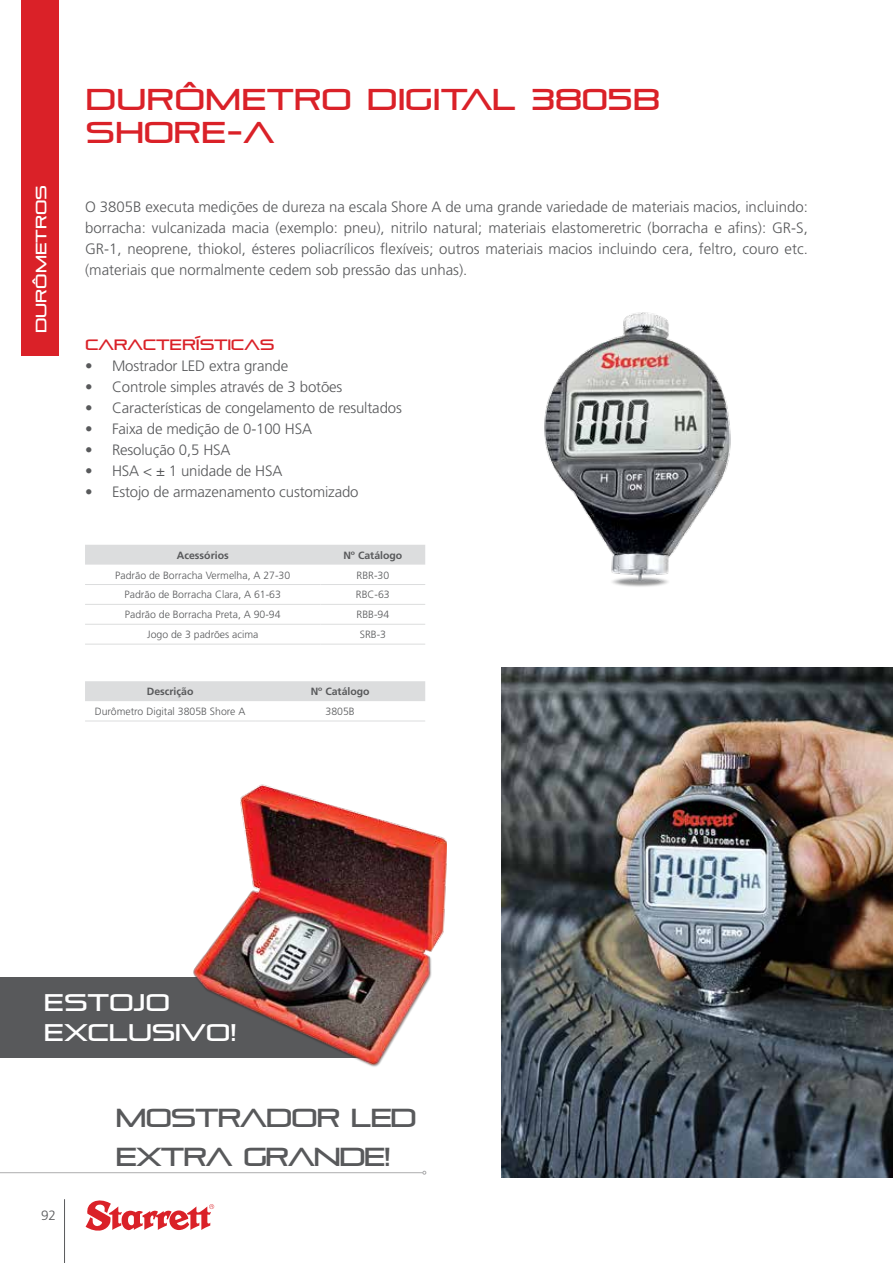
<style>
.page{position:relative;width:893px;height:1263px;background:#fff}
.page>*{position:absolute;margin:0;border:0;box-sizing:border-box;transform-origin:0 0}
.t1{font:30px/33px "Pirulen";color:#da2128}
.t2{font:25.95px/38.2px "Pirulen";letter-spacing:-.05em;color:#58595b}
.t3{font:24px/30px "Pirulen";color:#fff}
.t4{font:300 15px/21px "Frutiger LT Std";letter-spacing:-.01em;color:#58595b;text-align:justify}
.t5{font:15px "Pirulen";letter-spacing:-.01em;color:#da2128}
.t6{font:15px "Pirulen";color:#fff}
.t7{font:300 13.5px "Frutiger LT Std";color:#58595b}
.t8{font:300 10.5px "Frutiger LT Std";color:#58595b}
.t9{font:700 10.5px "Frutiger LT Std";color:#58595b}
</style>
<div class="page">
<div style="left:0;top:977px;width:367px;height:81px;background:#58595b"></div>
<img style="left:194px;top:784px;width:252px;height:283px">
<img style="left:502px;top:667px;width:391px;height:511px">
<div style="left:22px;top:0;width:37px;height:356px;background:#da2128"></div>
<hr style="left:64px;top:1199px;width:1px;height:64px;background:#58595b">
<svg style="left:86px;top:1200px;width:128px;height:31px"></svg>
<img style="left:544px;top:312px;width:187px;height:275px">
<div style="left:85px;top:681px;width:340px;height:20px;background:#dcddde"></div>
<hr style="left:85px;top:721px;width:170px;height:1px;background:#dcddde">
<hr style="left:255px;top:721px;width:170px;height:1px;background:#dcddde">
<div style="left:85px;top:545px;width:340px;height:20px;background:#dcddde"></div>
<hr style="left:85px;top:584px;width:236px;height:1px;background:#dcddde">
<hr style="left:321px;top:584px;width:104px;height:1px;background:#dcddde">
<hr style="left:85px;top:604px;width:236px;height:1px;background:#dcddde">
<hr style="left:321px;top:604px;width:104px;height:1px;background:#dcddde">
<hr style="left:85px;top:624px;width:236px;height:1px;background:#dcddde">
<hr style="left:321px;top:624px;width:104px;height:1px;background:#dcddde">
<hr style="left:85px;top:644px;width:236px;height:1px;background:#dcddde">
<hr style="left:321px;top:644px;width:104px;height:1px;background:#dcddde">
<hr style="left:0;top:1172px;width:423px;height:1px;background:#58595b">
<p class="t6" style="left:32px;top:333px;width:149px;rotate:-90deg">DURÔMETROS</p>
<h1 class="t1" style="left:86px;top:82px;width:577px">DURÔMETRO DIGITAL 3805B<br>SHORE-A</h1>
<p class="t4" style="left:85px;top:197px;width:724px">O 3805B executa medições de dureza na escala Shore A de uma grande variedade de materiais macios, incluindo: borracha: vulcanizada macia (exemplo: pneu), nitrilo natural; materiais elastomeretric (borracha e afins): GR-S, GR-1, neoprene, thiokol, ésteres poliacrílicos flexíveis; outros materiais macios incluindo cera, feltro, couro etc. (materiais que normalmente cedem sob pressão das unhas).</p>
<p class="t5" style="left:85px;top:336px;width:191px">CARACTERÍSTICAS</p>
<p class="t4" style="left:85px;top:356px;width:205px">• Mostrador LED extra grande</p>
<p class="t4" style="left:85px;top:377px;width:259px">• Controle simples através de 3 botões</p>
<p class="t4" style="left:85px;top:398px;width:318px">• Características de congelamento de resultados</p>
<p class="t4" style="left:85px;top:419px;width:229px">• Faixa de medição de 0-100 HSA</p>
<p class="t4" style="left:85px;top:440px;width:147px">• Resolução 0,5 HSA</p>
<p class="t4" style="left:85px;top:461px;width:199px">• HSA &lt; ± 1 unidade de HSA</p>
<p class="t4" style="left:85px;top:482px;width:275px">• Estojo de armazenamento customizado</p>
<p class="t9" style="left:177px;top:549px;width:53px">Acessórios</p>
<p class="t9" style="left:343px;top:549px;width:61px">Nº Catálogo</p>
<p class="t8" style="left:115px;top:569px;width:177px">Padrão de Borracha Vermelha, A 27-30</p>
<p class="t8" style="left:357px;top:569px;width:34px">RBR-30</p>
<p class="t8" style="left:125px;top:589px;width:158px">Padrão de Borracha Clara, A 61-63</p>
<p class="t8" style="left:356px;top:589px;width:35px">RBC-63</p>
<p class="t8" style="left:125px;top:609px;width:157px">Padrão de Borracha Preta, A 90-94</p>
<p class="t8" style="left:357px;top:609px;width:34px">RBB-94</p>
<p class="t8" style="left:147px;top:628px;width:113px">Jogo de 3 padrões acima</p>
<p class="t8" style="left:360px;top:628px;width:28px">SRB-3</p>
<p class="t9" style="left:147px;top:685px;width:48px">Descrição</p>
<p class="t9" style="left:311px;top:685px;width:61px">Nº Catálogo</p>
<p class="t8" style="left:95px;top:705px;width:152px">Durômetro Digital 3805B Shore A</p>
<p class="t8" style="left:326px;top:705px;width:31px">3805B</p>
<h3 class="t3" style="left:44px;top:987px;width:194px">ESTOJO<br>EXCLUSIVO!</h3>
<p class="t7" style="left:41px;top:1208px;width:16px">92</p>
<h2 class="t2" style="left:116px;top:1098px;width:303px">MOSTRADOR LED<br>EXTRA GRANDE!</h2>
</div>
